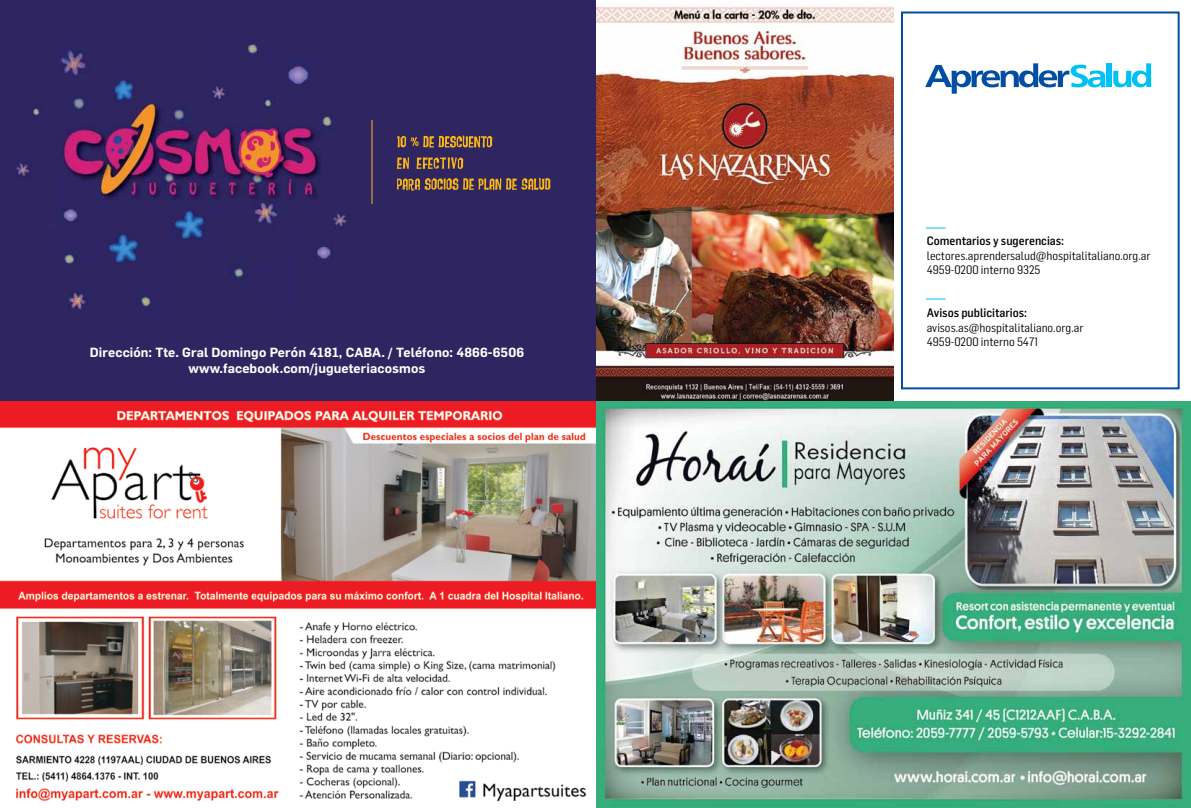
<style>
.page{position:relative;width:1191px;height:808px;background:#fff}
.page>*{position:absolute;margin:0;border:0;box-sizing:border-box;transform-origin:0 0}
.t1{font:600 13px/15.6px "Flama";letter-spacing:.01em;color:#fff;text-align:center}
.t2{font:12px/14.4px "Flama Semicondensed";color:#000}
.t3{font:500 12px "Flama Semicondensed";color:#000}
</style>
<div class="page">
<img style="left:595px;top:1px;width:298px;height:401px">
<img style="left:0;top:0;width:595px;height:402px">
<img style="left:595px;top:402px;width:596px;height:404px">
<img style="left:0;top:402px;width:595px;height:400px">
<hr style="left:371px;top:120px;width:1px;height:84px;background:#fdb913">
<svg style="left:397px;top:178px;width:153px;height:13px;background:#86633f"></svg>
<svg style="left:397px;top:136px;width:95px;height:12px"></svg>
<svg style="left:397px;top:157px;width:66px;height:12px"></svg>
<svg style="left:925px;top:63px;width:180px;height:31px"></svg>
<div style="left:1106px;top:63px;width:5px;height:24px;background:#00c1f3"></div>
<svg style="left:1113px;top:63px;width:38px;height:24px"></svg>
<div style="left:901px;top:12px;width:278px;height:377px;border:2px solid #034ea2"></div>
<svg style="left:926px;top:228px;width:19px;height:1px"></svg>
<svg style="left:926px;top:299px;width:19px;height:1px"></svg>
<p class="t1" style="left:90px;top:344px;width:436px">Dirección: Tte. Gral Domingo Perón 4181, CABA. / Teléfono: 4866-6506 www.facebook.com/jugueteriacosmos</p>
<p class="t3" style="left:926px;top:233px;width:139px">Comentarios y sugerencias:</p>
<p class="t2" style="left:926px;top:248px;width:225px">lectores.aprendersalud@hospitalitaliano.org.ar<br>4959-0200 interno 9325</p>
<p class="t3" style="left:926px;top:305px;width:102px">Avisos publicitarios:</p>
<p class="t2" style="left:926px;top:320px;width:158px">avisos.as@hospitalitaliano.org.ar<br>4959-0200 interno 5471</p>
</div>
